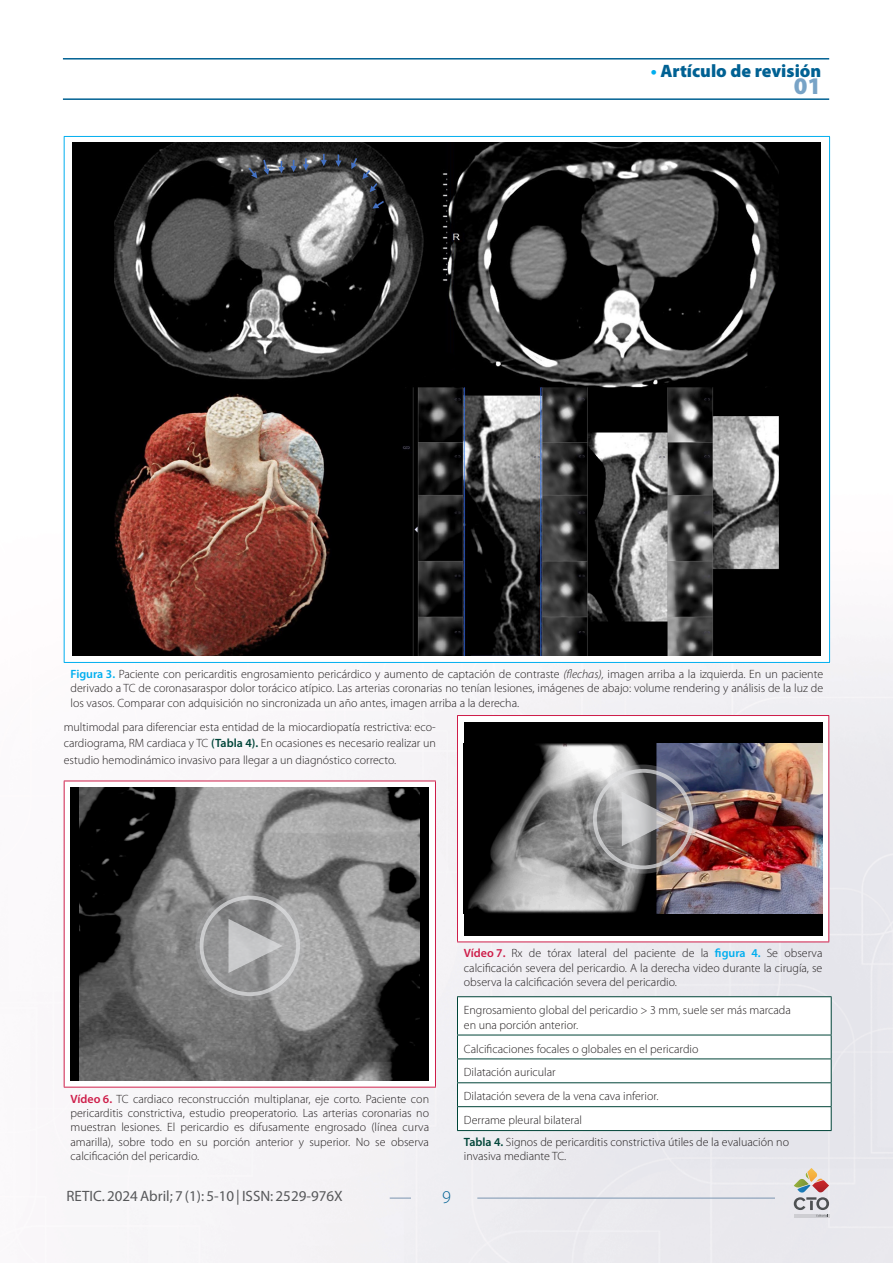
<style>
.page{position:relative;width:893px;height:1263px;background:#fff}
.page>*{position:absolute;margin:0;border:0;box-sizing:border-box;transform-origin:0 0}
.t1{font:900 24px "Myriad Pro";color:#78a3c6}
.t2{font:900 18px "Myriad Pro";color:#006193}
.t3{font:300 18px "Myriad Pro";color:#006193}
.t4{font:15px "Myriad Pro";color:#57585a}
.Pies_video{font:300 12px/14.4px "Myriad Pro";color:#231f20;text-align:justify}
._04_Texto_Tabla{font:300 12px/14.4px "Myriad Pro";color:#231f20}
._01_Texto_comun{font:300 12px/16.5px "Myriad Pro";color:#231f20;text-align:justify}
.Pies_tablas{font:300 12px/14.4px "Myriad Pro";color:#231f20}
.s1{font-weight:700;color:#00aeef}
.s2{font-weight:600;color:#00aeef}
.s3{font-style:italic}
.s4{font-weight:600;color:#004438}
.s5{font-weight:600;color:#ce1d49}
</style>
<div class="page">
<hr style="left:63px;top:58px;width:766px;height:2px;background:#006193">
<hr style="left:63px;top:98px;width:766px;height:2px;background:#006193">
<svg style="left:390px;top:1198px;width:21px;height:1px"></svg>
<svg style="left:794px;top:1168px;width:35px;height:49px;background:#c7bdb8"></svg>
<hr style="left:477px;top:1198px;width:298px;height:1px;background:#7a94b0">
<hr style="left:64px;top:781px;width:372px;height:1px;background:#ce1d49">
<hr style="left:64px;top:781px;width:1px;height:306px;background:#ce1d49">
<hr style="left:435px;top:781px;width:1px;height:306px;background:#ce1d49">
<hr style="left:64px;top:1087px;width:372px;height:1px;background:#ce1d49">
<div style="left:71px;top:787px;width:358px;height:294px;background:#000"></div>
<img style="left:80px;top:787px;width:340px;height:294px">
<hr style="left:457px;top:715px;width:372px;height:1px;background:#ce1d49">
<hr style="left:457px;top:716px;width:1px;height:225px;background:#ce1d49">
<hr style="left:828px;top:716px;width:1px;height:225px;background:#ce1d49">
<hr style="left:457px;top:941px;width:372px;height:1px;background:#ce1d49">
<div style="left:464px;top:722px;width:358px;height:213px;background:#000"></div>
<img style="left:468px;top:744px;width:354px;height:170px">
<svg style="left:458px;top:997px;width:373px;height:133px"></svg>
<hr style="left:457px;top:1058px;width:375px;height:1px;background:#004438">
<hr style="left:457px;top:1082px;width:375px;height:1px;background:#004438">
<hr style="left:457px;top:1106px;width:375px;height:1px;background:#004438">
<hr style="left:457px;top:1035px;width:375px;height:1px;background:#004438">
<hr style="left:457px;top:996px;width:375px;height:1px;background:#004438">
<hr style="left:457px;top:997px;width:1px;height:38px;background:#004438">
<hr style="left:831px;top:997px;width:1px;height:38px;background:#004438">
<svg style="left:457px;top:1035px;width:1px;height:95px"></svg>
<svg style="left:831px;top:1035px;width:1px;height:95px"></svg>
<hr style="left:457px;top:1130px;width:375px;height:1px;background:#004438">
<hr style="left:64px;top:136px;width:766px;height:1px;background:#00aeef">
<hr style="left:64px;top:137px;width:1px;height:525px;background:#00aeef">
<hr style="left:829px;top:137px;width:1px;height:525px;background:#00aeef">
<hr style="left:64px;top:662px;width:766px;height:1px;background:#00aeef">
<div style="left:73px;top:143px;width:748px;height:513px;background:#000"></div>
<img style="left:114px;top:143px;width:665px;height:513px">
<img style="left:589px;top:764px;width:109px;height:110px">
<svg style="left:195px;top:891px;width:109px;height:109px;background:#9f9fa0"></svg>
<h2 class="t2" style="left:651px;top:60px;width:172px"><span class="s1">•</span> Artículo de revisión</h2>
<h1 class="t1" style="left:794px;top:72px;width:29px">01</h1>
<p class="Pies_video" style="left:71px;top:667px;width:754px"><span class="s2">Figura 3.</span> Paciente con pericarditis engrosamiento pericárdico y aumento de captación de contraste <span class="s3">(flechas),</span> imagen arriba a la izquierda. En un paciente derivado a TC de coronasaraspor dolor torácico atípico. Las arterias coronarias no tenían lesiones, imágenes de abajo: volume rendering y análisis de la luz de los vasos. Comparar con adquisición no sincronizada un año antes, imagen arriba a la derecha.</p>
<p class="_01_Texto_comun" style="left:64px;top:718px;width:374px">multimodal para diferenciar esta entidad de la miocardiopatía restrictiva: eco&shy;cardiograma, RM cardiaca y TC <span class="s4">(Tabla 4).</span> En ocasiones es necesario realizar un estudio hemodinámico invasivo para llegar a un diagnóstico correcto.</p>
<p class="Pies_video" style="left:71px;top:1091px;width:360px"><span class="s5">Vídeo 6.</span> TC cardiaco reconstrucción multiplanar, eje corto. Paciente con pericarditis constrictiva, estudio preoperatorio. Las arterias coronarias no muestran lesiones. El pericardio es difusamente engrosado (línea curva amarilla), sobre todo en su porción anterior y superior. No se observa calcificación del pericardio.</p>
<p class="t4" style="left:66px;top:1187px;width:278px">RETIC. 2024 Abril; 7 (1): 5-10 | ISSN: 2529-976X</p>
<h2 class="t3" style="left:442px;top:1187px;width:10px">9</h2>
<p class="Pies_video" style="left:464px;top:946px;width:360px"><span class="s5">Vídeo 7.</span> Rx de tórax lateral del paciente de la <span class="s2">figura 4.</span> Se observa calcificación severa del pericardio. A la derecha video durante la cirugía, se observa la calcificación severa del pericardio.</p>
<p class="_04_Texto_Tabla" style="left:464px;top:1003px;width:329px">Engrosamiento global del pericardio &gt; 3 mm, suele ser más marcada en una porción anterior.</p>
<p class="_04_Texto_Tabla" style="left:464px;top:1041px;width:236px">Calcificaciones focales o globales en el pericardio</p>
<p class="_04_Texto_Tabla" style="left:464px;top:1065px;width:93px">Dilatación auricular</p>
<p class="_04_Texto_Tabla" style="left:464px;top:1089px;width:196px">Dilatación severa de la vena cava inferior.</p>
<p class="_04_Texto_Tabla" style="left:464px;top:1113px;width:120px">Derrame pleural bilateral</p>
<p class="Pies_tablas" style="left:464px;top:1135px;width:327px"><span class="s4">Tabla 4.</span> Signos de pericarditis constrictiva útiles de la evaluación no invasiva mediante TC.</p>
</div>
